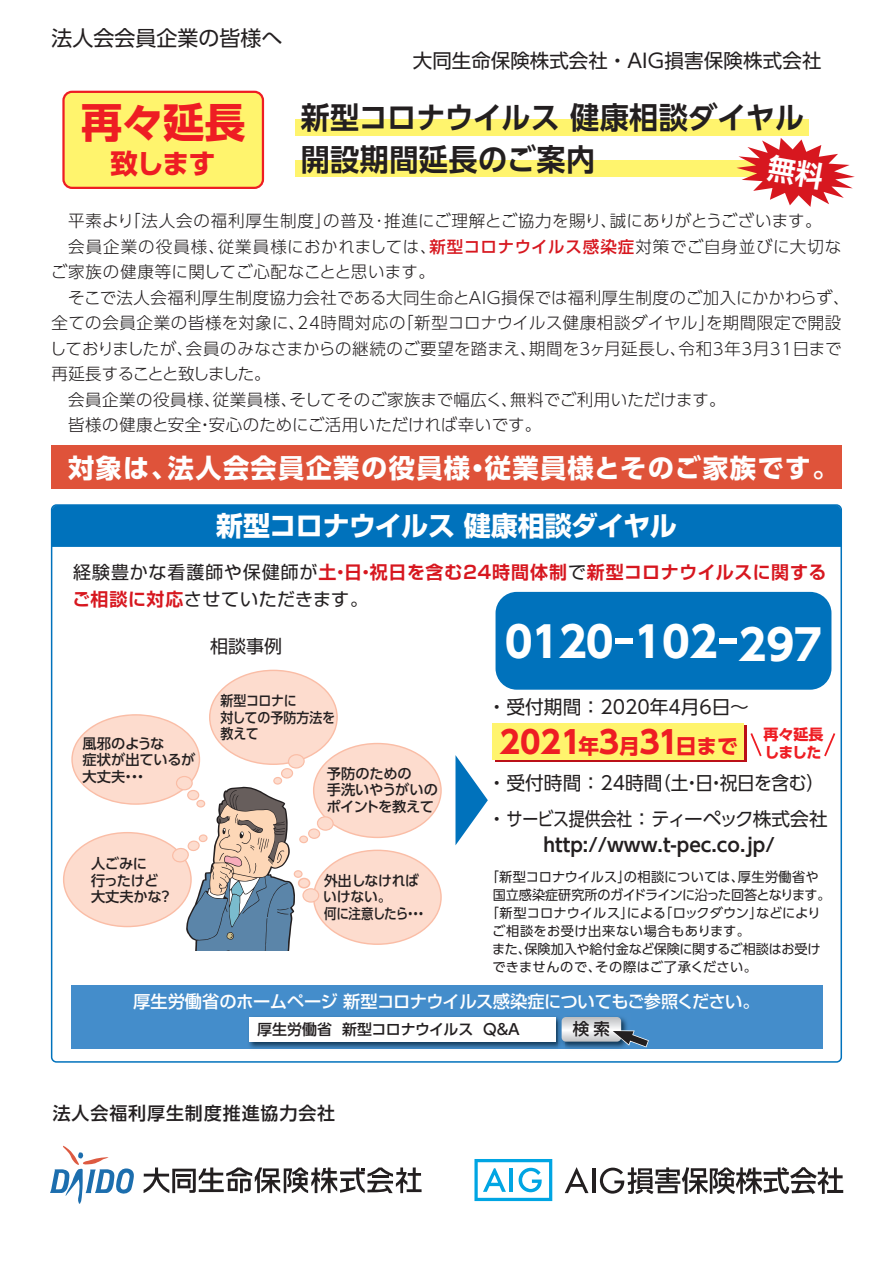
<style>
.page{position:relative;width:893px;height:1263px;background:#fff}
.page>*{position:absolute;margin:0;border:0;box-sizing:border-box;transform-origin:0 0}
.t1{font:700 42px "UD Shin Go Pro";color:#fff}
.t2{font:700 41.1px "UD Shin Go Pro";color:#ee1d23}
.t3{font:700 31.05px "UD Shin Go Pro";color:#ee1d23}
.t4{font:700 30.3px/42px "UD Shin Go Pro De";letter-spacing:.015em;color:#231f20;scale:.96 1}
.t5{font:700 27.45px "UD Shin Go Pro";color:#ee1d23}
.t6{font:700 27px "Shin Go Pr 6 N";letter-spacing:-.02em;color:#fff}
.t7{font:700 26.25px "UD Shin Go Pro";letter-spacing:.05em;color:#fff}
.t8{font:21px "UD Shin Go Pro";color:#231f20}
.t9{font:19.5px "UD Shin Go Pro";letter-spacing:.01em;color:#231f20}
.t10{font:18.75px "UD Shin Go Pro";color:#231f20}
.t11{font:700 18.75px "UD Shin Go Pro De";color:#231f20}
.t12{font:700 18px "Shin Go Pr 6 N De";letter-spacing:.03em;color:#d7171f}
.t13{font:18px "Shin Go Pr 6 N";letter-spacing:.01em;color:#231f20}
.t14{font:500 18px "UD Shin Go Pro";letter-spacing:.05em;color:#231f20}
.t15{font:500 17.25px "Shin Go Pr 6 N";letter-spacing:-.025em;color:#fff}
.t16{font:300 16.5px "UD Shin Go Pro";letter-spacing:.03em;color:#231f20}
.t17{font:300 16.5px "UD Shin Go Pro";letter-spacing:.01em;color:#231f20}
.t18{font:300 16.5px "UD Shin Go Pro";letter-spacing:-.08em;color:#231f20}
.t19{font:500 16.5px "UD Shin Go Pro";color:#231f20}
.t20{font:500 15px "UD Shin Go Pro";letter-spacing:-.015em;color:#231f20}
.t21{font:700 15px/18px "UD Shin Go Pro";letter-spacing:-.025em;color:#ee1d23}
.t22{font:500 14.25px/16.5px "UD Shin Go Pro";letter-spacing:-.015em;color:#231f20}
.t23{font:500 14.25px/16.5px "UD Shin Go Pro";letter-spacing:-.015em;color:#231f20;scale:.91 1}
.t24{font:13.5px/18px "UD Shin Go Pro";letter-spacing:-.005em;color:#231f20}
.t25{font:13.2px/18px "UD Shin Go Pro";color:#231f20}
.s1{font-weight:500;color:#d7171f}
.s2{font-family:"Shin Go Pr 6 N";font-weight:400;color:#231f20}
.s3{font-family:"Shin Go Pr 6 N De";font-weight:700;color:#d7171f}
.s4{font-size:20.7px}
</style>
<div class="page">
<div style="left:52px;top:505px;width:789px;height:42px;background:#0072bc"></div>
<div style="left:71px;top:985px;width:752px;height:64px;background:#448dcb"></div>
<svg style="left:455px;top:755px;width:33px;height:90px"></svg>
<img style="left:249px;top:1017px;width:309px;height:31px">
<div style="left:249px;top:1017px;width:306px;height:25px;background:#fff"></div>
<svg style="left:558px;top:1017px;width:91px;height:31px"></svg>
<svg style="left:50px;top:1145px;width:84px;height:59px"></svg>
<svg style="left:144px;top:1167px;width:278px;height:26px"></svg>
<svg style="left:565px;top:1167px;width:23px;height:26px"></svg>
<hr style="left:592px;top:1168px;width:4px;height:25px;background:#231f20">
<svg style="left:600px;top:1167px;width:243px;height:27px"></svg>
<svg style="left:474px;top:1159px;width:78px;height:42px"></svg>
<div style="left:51px;top:446px;width:790px;height:43px;background:#df533a"></div>
<div style="left:495px;top:592px;width:336px;height:98px;background:#0072bc;border-radius:21px"></div>
<div style="left:615px;top:638px;width:18px;height:5px;background:#fff"></div>
<div style="left:719px;top:638px;width:18px;height:5px;background:#fff"></div>
<svg style="left:63px;top:670px;width:379px;height:280px"></svg>
<div style="left:295px;top:160px;width:514px;height:17px;background:#fff46d"></div>
<div style="left:295px;top:119px;width:514px;height:17px;background:#fff46d"></div>
<div style="left:64px;top:92px;width:199px;height:96px;background:#fff46d;border-radius:9px"></div>
<div style="left:62px;top:91px;width:202px;height:98px;border:2px solid #ee1d23;border-radius:9px"></div>
<div style="left:495px;top:726px;width:251px;height:36px;background:linear-gradient(to right,#bb1018,#bb1018)"></div>
<div style="left:492px;top:723px;width:252px;height:36px;background:#fff46d"></div>
<svg style="left:750px;top:733px;width:12px;height:24px"></svg>
<svg style="left:824px;top:733px;width:12px;height:24px"></svg>
<svg style="left:736px;top:138px;width:119px;height:69px"></svg>
<p class="t8" style="left:52px;top:21px;width:232px">法人会会員企業の皆様へ</p>
<h2 class="t2" style="left:81px;top:88px;width:166px">再々延長</h2>
<h3 class="t5" style="left:111px;top:141px;width:107px">致します</h3>
<p class="t9" style="left:413px;top:44px;width:410px">大同生命保険株式会社・AIG損害保険株式会社</p>
<h3 class="t4" style="left:301px;top:96px;width:526px">新型コロナウイルス 健康相談ダイヤル開設期間延長のご案内</h3>
<p class="t16" style="left:68px;top:208px;width:755px">平素より「法人会の福利厚生制度」の普及･推進にご理解とご協力を賜り、誠にありがとうございます。</p>
<p class="t16" style="left:68px;top:233px;width:775px">会員企業の役員様、従業員様におかれましては、<span class="s1">新型コロナウイルス感染症</span>対策でご自身並びに大切な</p>
<p class="t16" style="left:51px;top:258px;width:385px">ご家族の健康等に関してご心配なことと思います。</p>
<p class="t16" style="left:68px;top:284px;width:783px">そこで法人会福利厚生制度協力会社である大同生命とAIG損保では福利厚生制度のご加入にかかわらず、</p>
<p class="t16" style="left:52px;top:309px;width:791px">全ての会員企業の皆様を対象に、24時間対応の「新型コロナウイルス健康相談ダイヤル」を期間限定で開設</p>
<p class="t17" style="left:50px;top:335px;width:793px">しておりましたが、会員のみなさまからの継続のご要望を踏まえ、期間を3ヶ月延長し、令和3年3月31日まで</p>
<p class="t18" style="left:52px;top:360px;width:221px">再延長することと致しました。</p>
<p class="t16" style="left:68px;top:386px;width:659px">会員企業の役員様、従業員様、そしてそのご家族まで幅広く、無料でご利用いただけます。</p>
<p class="t17" style="left:68px;top:411px;width:475px">皆様の健康と安全・安心のためにご活用いただければ幸いです。</p>
<h3 class="t7" style="left:68px;top:447px;width:772px">対象は、法人会会員企業の役員様・従業員様とそのご家族です。</h3>
<h3 class="t6" style="left:216px;top:504px;width:462px">新型コロナウイルス 健康相談ダイヤル</h3>
<p class="t12" style="left:73px;top:558px;width:755px"><span class="s2">経験豊かな看護師や保健師が</span>土・日・祝日を含む２４時間体制<span class="s2">で</span>新型コロナウイルスに関する</p>
<p class="t13" style="left:72px;top:585px;width:297px"><span class="s3">ご相談に対応</span>させていただきます。</p>
<p class="t13" style="left:210px;top:631px;width:73px">相談事例</p>
<h1 class="t1" style="left:498px;top:607px;width:325px">０１２０ 102 297</h1>
<p class="t22" style="left:83px;top:734px;width:114px">風邪のような<br>症状が出ているが大丈夫・・・</p>
<p class="t22" style="left:91px;top:855px;width:83px">人ごみに<br>行ったけど大丈夫かな？</p>
<p class="t23" style="left:221px;top:692px;width:127px">新型コロナに<br>対しての予防方法を教えて</p>
<p class="t22" style="left:326px;top:764px;width:113px">予防のための<br>手洗いやうがいのポイントを教えて</p>
<p class="t22" style="left:323px;top:871px;width:106px">外出しなければいけない。<br>何に注意したら・・・</p>
<p class="t10" style="left:488px;top:692px;width:263px">・受付期間：2020年4月6日～</p>
<h3 class="t3" style="left:500px;top:717px;width:240px">2021<span class="s4">年</span>3<span class="s4">月</span>31<span class="s4">日まで</span></h3>
<p class="t21" style="left:763px;top:725px;width:62px">再々延長しました</p>
<p class="t10" style="left:488px;top:768px;width:338px">・受付時間：24時間（土・日・祝日を含む）</p>
<p class="t10" style="left:488px;top:804px;width:342px">・サービス提供会社：ティーペック株式会社</p>
<p class="t11" style="left:544px;top:829px;width:233px">http://www.t-pec.co.jp/</p>
<p class="t24" style="left:493px;top:867px;width:339px;text-indent:-7px">「新型コロナウイルス」の相談については、厚生労働省や国立感染症研究所のガイドラインに沿った回答となります。</p>
<p class="t25" style="left:492px;top:903px;width:330px;text-indent:-7px">「新型コロナウイルス」による「ロックダウン」などによりご相談をお受け出来ない場合もあります。<br>また、保険加入や給付金など保険に関するご相談はお受けできませんので、その際はご了承ください。</p>
<p class="t15" style="left:133px;top:987px;width:628px">厚生労働省のホームページ 新型コロナウイルス感染症についてもご参照ください。</p>
<p class="t20" style="left:257px;top:1017px;width:264px">厚生労働省 新型コロナウイルス Q&amp;A</p>
<p class="t19" style="left:573px;top:1015px;width:39px">検索</p>
<p class="t14" style="left:53px;top:1098px;width:284px">法人会福利厚生制度推進協力会社</p>
</div>
